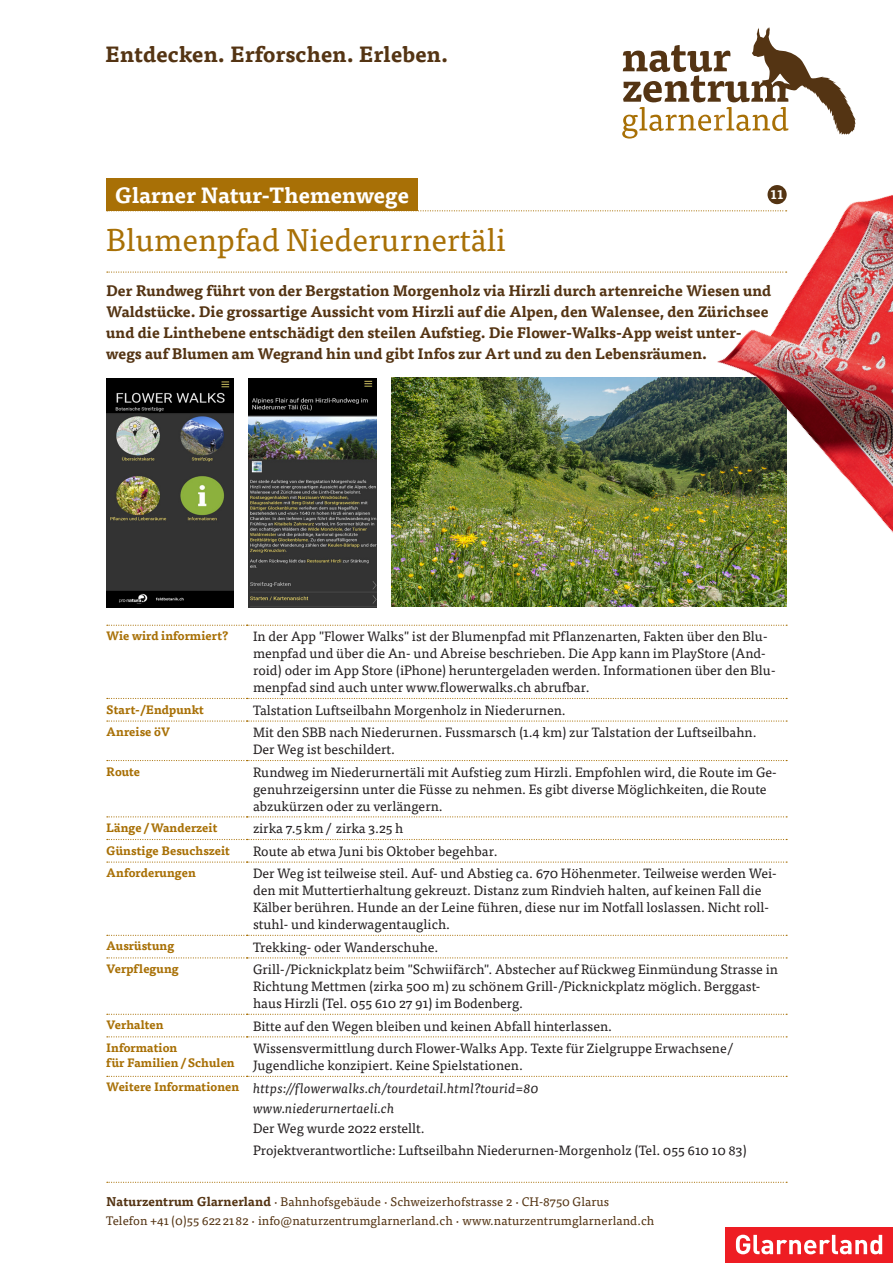
<style>
.page{position:relative;width:893px;height:1263px;background:#fff}
.page>*{position:absolute;margin:0;border:0;box-sizing:border-box;transform-origin:0 0}
._01_Haupttitel{font:31.5px "Tisa OT";color:#a87006}
._10_Claim__Kopf{font:700 21.75px "Tisa OT";letter-spacing:.005em;color:#543413}
._00_Infoblatt{font:700 21.75px "Tisa OT";color:#fff}
._03_Lead{font:700 15px/21px "Tisa OT";color:#543413}
._09_Tabelle_GS{font:13.5px/16.8px "Tisa OT";color:#231f20}
._09_Tabelle_GS-2{font:italic 13.5px "Tisa OT";letter-spacing:.01em;color:#231f20}
._02_Zusatz_Haupttite{font:700 12.75px "Tisa OT";color:#fff}
.t1{font:12.3px/18.3px "Tisa OT";letter-spacing:.005em;color:#543413}
._09_Tabelle_GS-3{font:700 12px/15px "Tisa OT";color:#a87006}
.s1{font-weight:700;font-size:12.6px}
.s2{font-size:11.25px}
</style>
<div class="page">
<svg style="left:107px;top:1182px;width:680px;height:1px"></svg>
<div style="left:725px;top:1227px;width:168px;height:36px;background:#ee1d23"></div>
<svg style="left:736px;top:1235px;width:146px;height:19px"></svg>
<svg style="left:418px;top:210px;width:203px;height:1px"></svg>
<svg style="left:107px;top:271px;width:514px;height:2px"></svg>
<svg style="left:107px;top:625px;width:680px;height:1px"></svg>
<svg style="left:107px;top:698px;width:680px;height:1px"></svg>
<svg style="left:107px;top:720px;width:680px;height:2px"></svg>
<svg style="left:107px;top:760px;width:680px;height:1px"></svg>
<svg style="left:107px;top:816px;width:680px;height:1px"></svg>
<svg style="left:107px;top:839px;width:680px;height:1px"></svg>
<svg style="left:107px;top:861px;width:680px;height:2px"></svg>
<svg style="left:107px;top:935px;width:680px;height:1px"></svg>
<svg style="left:107px;top:957px;width:680px;height:1px"></svg>
<svg style="left:107px;top:1014px;width:680px;height:1px"></svg>
<svg style="left:107px;top:1036px;width:680px;height:1px"></svg>
<svg style="left:107px;top:1076px;width:680px;height:1px"></svg>
<div style="left:106px;top:178px;width:312px;height:33px;background:#a87006"></div>
<img style="left:106px;top:379px;width:128px;height:228px">
<img style="left:391px;top:378px;width:230px;height:228px">
<img style="left:249px;top:379px;width:127px;height:228px">
<img style="left:621px;top:185px;width:272px;height:422px">
<svg style="left:622px;top:27px;width:234px;height:112px"></svg>
<p class="_10_Claim__Kopf" style="left:105px;top:40px;width:345px">Entdecken. Erforschen. Erleben.</p>
<p class="_00_Infoblatt" style="left:115px;top:181px;width:296px">Glarner Natur-Themenwege</p>
<p class="_02_Zusatz_Haupttite" style="left:771px;top:187px;width:15px">11</p>
<p class="_01_Haupttitel" style="left:106px;top:221px;width:401px">Blumenpfad Niederurnertäli</p>
<p class="_03_Lead" style="left:106px;top:280px;width:666px">Der Rundweg führt von der Bergstation Morgenholz via Hirzli durch artenreiche Wiesen und<br>Waldstücke. Die grossartige Aussicht vom Hirzli auf die Alpen, den Walensee, den Zürichsee und die Linthebene entschädigt den steilen Aufstieg. Die Flower-Walks-App weist unter-</p>
<p class="_03_Lead" style="left:106px;top:343px;width:602px">wegs auf Blumen am Wegrand hin und gibt Infos zur Art und zu den Lebensräumen.</p>
<p class="_09_Tabelle_GS-3" style="left:106px;top:629px;width:124px">Wie wird informiert?</p>
<p class="_09_Tabelle_GS" style="left:253px;top:628px;width:524px">In der App "Flower Walks" ist der Blumenpfad mit Pflanzenarten, Fakten über den Blu&shy;menpfad und über die An- und Abreise beschrieben. Die App kann im PlayStore (And&shy;roid) oder im App Store (iPhone) heruntergeladen werden. Informationen über den Blu&shy;menpfad sind auch unter www.flowerwalks.ch abrufbar.</p>
<p class="_09_Tabelle_GS-3" style="left:106px;top:702px;width:99px">Start-/Endpunkt</p>
<p class="_09_Tabelle_GS" style="left:253px;top:702px;width:314px">Talstation Luftseilbahn Morgenholz in Niederurnen.</p>
<p class="_09_Tabelle_GS-3" style="left:106px;top:725px;width:66px">Anreise öV</p>
<p class="_09_Tabelle_GS" style="left:253px;top:724px;width:505px">Mit den SBB nach Niederurnen. Fussmarsch (1.4 km) zur Talstation der Luftseilbahn.<br>Der Weg ist beschildert.</p>
<p class="_09_Tabelle_GS-3" style="left:106px;top:764px;width:35px">Route</p>
<p class="_09_Tabelle_GS" style="left:253px;top:764px;width:525px">Rundweg im Niederurnertäli mit Aufstieg zum Hirzli. Empfohlen wird, die Route im Ge&shy;genuhrzeigersinn unter die Füsse zu nehmen. Es gibt diverse Möglichkeiten, die Route abzukürzen oder zu verlängern.</p>
<p class="_09_Tabelle_GS-3" style="left:106px;top:821px;width:113px">Länge/Wanderzeit</p>
<p class="_09_Tabelle_GS" style="left:253px;top:820px;width:152px">zirka 7.5km/ zirka 3.25 h</p>
<p class="_09_Tabelle_GS-3" style="left:106px;top:843px;width:125px">Günstige Besuchszeit</p>
<p class="_09_Tabelle_GS" style="left:253px;top:843px;width:246px">Route ab etwa Juni bis Oktober begehbar.</p>
<p class="_09_Tabelle_GS-3" style="left:106px;top:866px;width:91px">Anforderungen</p>
<p class="_09_Tabelle_GS" style="left:253px;top:865px;width:525px">Der Weg ist teilweise steil. Auf- und Abstieg ca. 670 Höhenmeter. Teilweise werden Wei&shy;den mit Muttertierhaltung gekreuzt. Distanz zum Rindvieh halten, auf keinen Fall die Kälber berühren. Hunde an der Leine führen, diese nur im Notfall loslassen. Nicht roll&shy;stuhl- und kinderwagentauglich.</p>
<p class="_09_Tabelle_GS-3" style="left:106px;top:939px;width:70px">Ausrüstung</p>
<p class="_09_Tabelle_GS" style="left:253px;top:938px;width:187px">Trekking- oder Wanderschuhe.</p>
<p class="_09_Tabelle_GS-3" style="left:106px;top:962px;width:74px">Verpflegung</p>
<p class="_09_Tabelle_GS" style="left:253px;top:961px;width:526px">Grill-/Picknickplatz beim "Schwiifärch". Abstecher auf Rückweg Einmündung Strasse in<br>Richtung Mettmen (zirka 500 m) zu schönem Grill-/Picknickplatz möglich. Berggast&shy;haus Hirzli (Tel. 055 610 27 91) im Bodenberg.</p>
<p class="_09_Tabelle_GS-3" style="left:106px;top:1018px;width:59px">Verhalten</p>
<p class="_09_Tabelle_GS" style="left:253px;top:1017px;width:361px">Bitte auf den Wegen bleiben und keinen Abfall hinterlassen.</p>
<p class="_09_Tabelle_GS-3" style="left:106px;top:1041px;width:130px">Information<br>für Familien/Schulen</p>
<p class="_09_Tabelle_GS" style="left:253px;top:1040px;width:481px">Wissensvermittlung durch Flower-Walks App. Texte für Zielgruppe Erwachsene/<br>Jugendliche konzipiert. Keine Spielstationen.</p>
<p class="_09_Tabelle_GS-3" style="left:106px;top:1080px;width:134px">Weitere Informationen</p>
<p class="_09_Tabelle_GS-2" style="left:253px;top:1080px;width:287px">https://flowerwalks.ch/tourdetail.html?tourid=80</p>
<p class="_09_Tabelle_GS-2" style="left:253px;top:1100px;width:143px">www.niederurnertaeli.ch</p>
<p class="_09_Tabelle_GS" style="left:253px;top:1120px;width:173px">Der Weg wurde 2022 erstellt.</p>
<p class="_09_Tabelle_GS" style="left:253px;top:1142px;width:495px">Projektverantwortliche: Luftseilbahn Niederurnen-Morgenholz (Tel. 055 610 10 83)</p>
<p class="t1" style="left:106px;top:1193px;width:550px"><span class="s1">Naturzentrum Glarnerland</span> · Bahnhofsgebäude · Schweizerhofstrasse 2 · CH-8750 Glarus<br>Telefon +41 (0)55 622 2182 · info<span class="s2">@</span>naturzentrumglarnerland.ch · www.naturzentrumglarnerland.ch</p>
</div>
